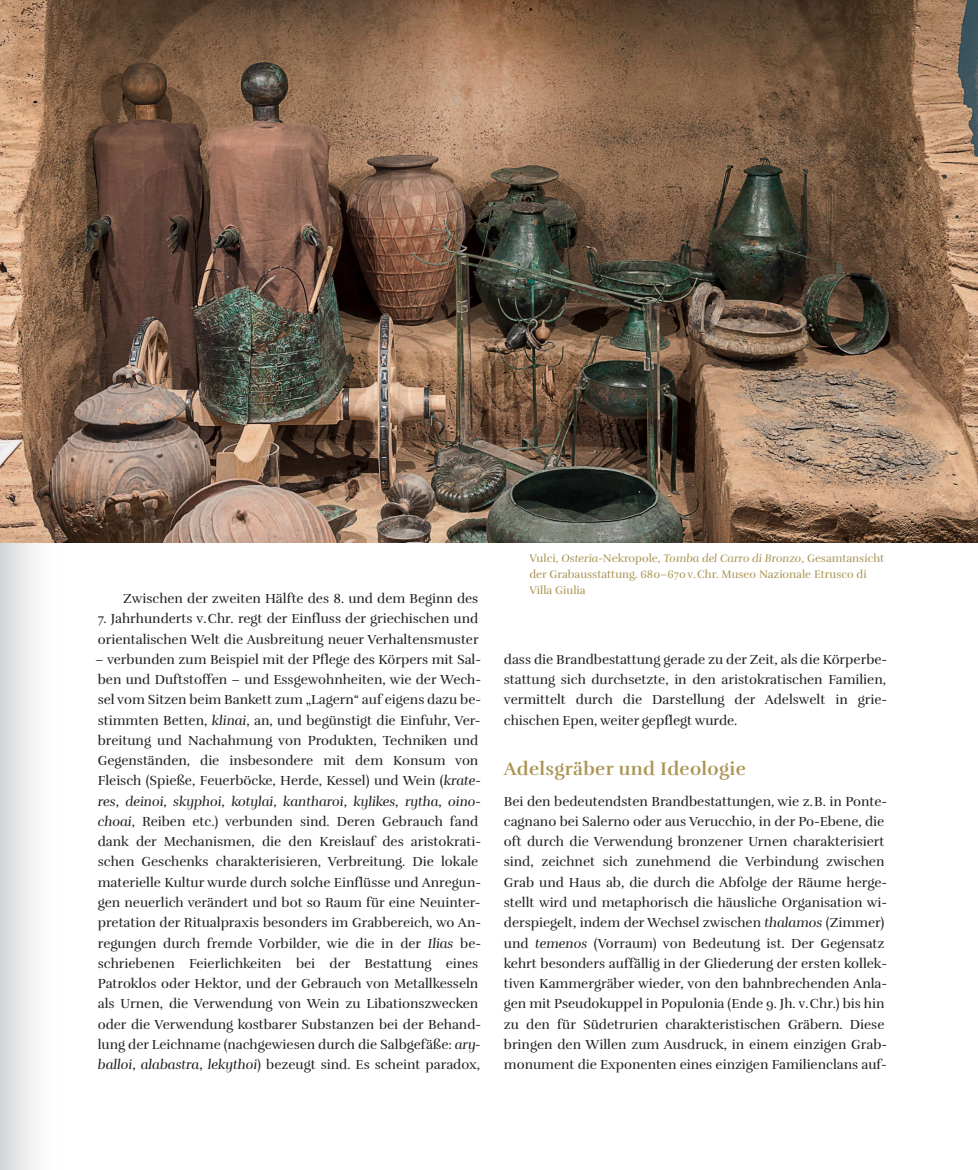
<style>
.page{position:relative;width:978px;height:1170px;background:#fff}
.page>*{position:absolute;margin:0;border:0;box-sizing:border-box;transform-origin:0 0}
.t1{font:700 18.75px "Rufina";letter-spacing:.02em;color:#aa9554}
.t2{font:13.5px/20.2px "Rufina";color:#231f20}
.t3{font:11.25px/15.8px "Rufina";color:#aa9554}
.s1{font-style:italic}
</style>
<div class="page">
<img style="left:0;top:542px;width:63px;height:627px">
<img style="left:0;top:0;width:978px;height:542px">
<p class="t3" style="left:529px;top:551px;width:356px">Vulci, <span class="s1">Osteria</span>-Nekropole, <span class="s1">Tomba del Carro di Bronzo</span>, Gesamtansicht der Grabausstattung. 680–670 v.Chr. Museo Nazionale Etrusco di<br>Villa Giulia</p>
<p class="t2" style="left:123px;top:589px;width:357px">Zwischen der zweiten Hälfte des 8. und dem Beginn des</p>
<p class="t2" style="left:98px;top:609px;width:382px">7. Jahrhunderts v.Chr. regt der Einfluss der griechischen und orientalischen Welt die Ausbreitung neuer Verhaltensmuster</p>
<p class="t2" style="left:95px;top:650px;width:388px">– verbunden zum Beispiel mit der Pflege des Körpers mit Sal&shy;ben und Duftstoffen – und Essgewohnheiten, wie der Wech&shy;sel vom Sitzen beim Bankett zum „Lagern“ auf eigens dazu be&shy;stimmten Betten, <span class="s1">klinai</span>, an, und begünstigt die Einfuhr, Ver&shy;breitung und Nachahmung von Produkten, Techniken und Gegenständen, die insbesondere mit dem Konsum von Fleisch (Spieße, Feuerböcke, Herde, Kessel) und Wein (<span class="s1">krate&shy;res</span>, <span class="s1">deinoi</span>, <span class="s1">skyphoi</span>, <span class="s1">kotylai</span>, <span class="s1">kantharoi</span>, <span class="s1">kylikes</span>, <span class="s1">rytha</span>, <span class="s1">oino&shy;choai</span>, Reiben etc.) verbunden sind. Deren Gebrauch fand dank der Mechanismen, die den Kreislauf des aristokrati&shy;schen Geschenks charakterisieren, Verbreitung. Die lokale materielle Kultur wurde durch solche Einflüsse und Anregun&shy;gen neuerlich verändert und bot so Raum für eine Neuinter&shy;pretation der Ritualpraxis besonders im Grabbereich, wo An&shy;regungen durch fremde Vorbilder, wie die in der <span class="s1">Ilias</span> be&shy;schriebenen Feierlichkeiten bei der Bestattung eines Patroklos oder Hektor, und der Gebrauch von Metallkesseln als Urnen, die Verwendung von Wein zu Libationszwecken oder die Verwendung kostbarer Substanzen bei der Behand&shy;lung der Leichname (nachgewiesen durch die Salbgefäße: <span class="s1">ary&shy;balloi</span>, <span class="s1">alabastra</span>, <span class="s1">lekythoi</span>) bezeugt sind. Es scheint paradox,</p>
<p class="t2" style="left:504px;top:650px;width:385px;text-align:justify">dass die Brandbestattung gerade zu der Zeit, als die Körperbe&shy;stattung sich durchsetzte, in den aristokratischen Familien, vermittelt durch die Darstellung der Adelswelt in grie&shy;chischen Epen, weiter gepflegt wurde.</p>
<h1 class="t1" style="left:504px;top:760px;width:243px">Adelsgräber und Ideologie</h1>
<p class="t2" style="left:504px;top:792px;width:385px">Bei den bedeutendsten Brandbestattungen, wie z.B. in Ponte&shy;cagnano bei Salerno oder aus Verucchio, in der Po-Ebene, die oft durch die Verwendung bronzener Urnen charakterisiert sind, zeichnet sich zunehmend die Verbindung zwischen Grab und Haus ab, die durch die Abfolge der Räume herge&shy;stellt wird und metaphorisch die häusliche Organisation wi&shy;derspiegelt, indem der Wechsel zwischen <span class="s1">thalamos</span> (Zimmer) und <span class="s1">temenos</span> (Vorraum) von Bedeutung ist. Der Gegensatz kehrt besonders auffällig in der Gliederung der ersten kollek&shy;tiven Kammergräber wieder, von den bahnbrechenden Anla&shy;gen mit Pseudokuppel in Populonia (Ende 9. Jh. v.Chr.) bis hin zu den für Südetrurien charakteristischen Gräbern. Diese bringen den Willen zum Ausdruck, in einem einzigen Grab&shy;monument die Exponenten eines einzigen Familienclans auf-</p>
</div>
